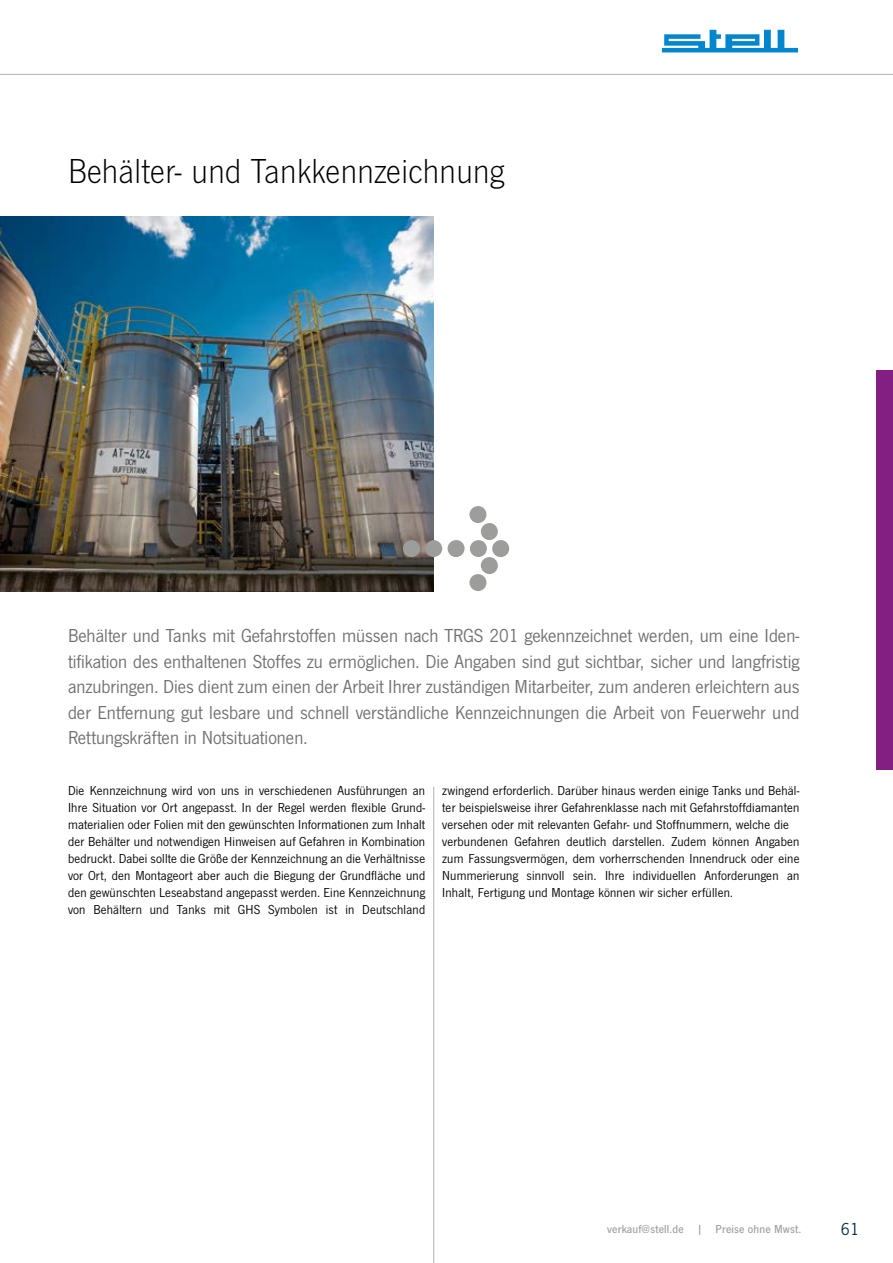
<style>
.page{position:relative;width:893px;height:1263px;background:#fff}
.page>*{position:absolute;margin:0;border:0;box-sizing:border-box;transform-origin:0 0}
.t1{font:300 36px "News Got";letter-spacing:.01em;color:#000}
.t2{font:19.5px/25.5px "News Got";color:#706f6f;text-align:justify}
.t3{font:18px "News Got";color:#002c47}
.t4{font:13.5px/17px "News Got";letter-spacing:.015em;color:#000;text-align:justify}
.t5{font:500 12px "News Got";letter-spacing:.015em;color:#9d9d9c}
</style>
<div class="page">
<svg style="left:662px;top:30px;width:136px;height:22px"></svg>
<img style="left:0;top:217px;width:434px;height:374px">
<div style="left:403px;top:540px;width:17px;height:17px;background:#9d9d9c;border-radius:50%"></div>
<div style="left:425px;top:540px;width:17px;height:17px;background:#9d9d9c;border-radius:50%"></div>
<div style="left:469px;top:574px;width:17px;height:17px;background:#9d9d9c;border-radius:50%"></div>
<div style="left:448px;top:540px;width:17px;height:17px;background:#9d9d9c;border-radius:50%"></div>
<div style="left:481px;top:557px;width:17px;height:17px;background:#9d9d9c;border-radius:50%"></div>
<div style="left:470px;top:540px;width:17px;height:17px;background:#9d9d9c;border-radius:50%"></div>
<div style="left:481px;top:523px;width:17px;height:17px;background:#9d9d9c;border-radius:50%"></div>
<div style="left:469px;top:506px;width:17px;height:17px;background:#9d9d9c;border-radius:50%"></div>
<div style="left:492px;top:540px;width:17px;height:17px;background:#9d9d9c;border-radius:50%"></div>
<hr style="left:0;top:74px;width:893px;height:1px;background:#b3b2b2">
<div style="left:876px;top:370px;width:17px;height:400px;background:#831f82"></div>
<hr style="left:433px;top:787px;width:1px;height:476px;background:#b3b2b2">
<h1 class="t1" style="left:68px;top:151px;width:438px">Behälter- und Tankkennzeichnung</h1>
<p class="t2" style="left:68px;top:623px;width:733px">Behälter und Tanks mit Gefahrstoffen müssen nach TRGS 201 gekennzeichnet werden, um eine Iden&shy;tifikation des enthaltenen Stoffes zu ermöglichen. Die Angaben sind gut sichtbar, sicher und langfristig anzubringen. Dies dient zum einen der Arbeit Ihrer zuständigen Mitarbeiter, zum anderen erleichtern aus der Entfernung gut lesbare und schnell verständliche Kennzeichnungen die Arbeit von Feuerwehr und Rettungskräften in Notsituationen.</p>
<p class="t4" style="left:68px;top:782px;width:359px">Die Kennzeichnung wird von uns in verschiedenen Ausführungen an Ihre Situation vor Ort angepasst. In der Regel werden flexible Grund&shy;materialien oder Folien mit den gewünschten Informationen zum Inhalt der Behälter und notwendigen Hinweisen auf Gefahren in Kombination bedruckt. Dabei sollte die Größe der Kennzeichnung an die Verhältnisse vor Ort, den Montageort aber auch die Biegung der Grundfläche und den gewünschten Leseabstand angepasst werden. Eine Kennzeichnung von Behältern und Tanks mit GHS Symbolen ist in Deutschland</p>
<p class="t4" style="left:442px;top:782px;width:359px;text-align:left">zwingend erforderlich. Darüber hinaus werden einige Tanks und Behäl&shy;ter beispielsweise ihrer Gefahrenklasse nach mit Gefahrstoffdiamanten versehen oder mit relevanten Gefahr- und Stoffnummern, welche die verbundenen Gefahren deutlich darstellen. Zudem können Angaben zum Fassungsvermögen, dem vorherrschenden Innendruck oder eine Nummerierung sinnvoll sein. Ihre individuellen Anforderungen an Inhalt, Fertigung und Montage können wir sicher erfüllen.</p>
<p class="t5" style="left:607px;top:1222px;width:196px">verkauf@stell.de | Preise ohne Mwst.</p>
<h3 class="t3" style="left:841px;top:1219px;width:20px">61</h3>
</div>
